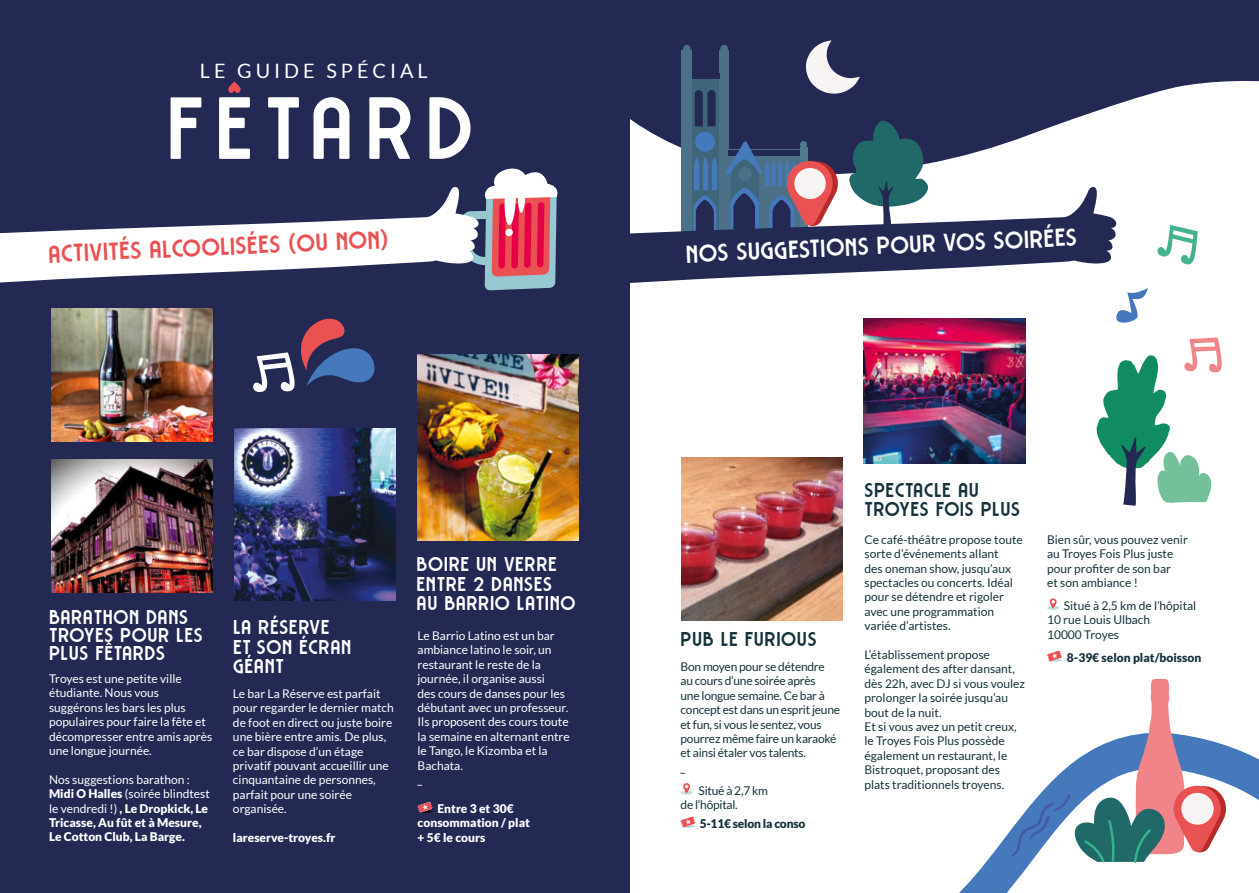
<style>
.page{position:relative;width:1259px;height:893px;background:#fff}
.page>*{position:absolute;margin:0;border:0;box-sizing:border-box;transform-origin:0 0}
.t1{font:86.25px "Rousseau Deco";letter-spacing:.12em;color:#fff}
.t2{font:24px "Rousseau Deco";color:#fff}
.t3{font:24px "Rousseau Deco";color:#ea5153}
.t4{font:19.8px "Lato";letter-spacing:.2em;color:#fff}
.t5{font:19.5px/19.5px "Rousseau Deco";letter-spacing:.025em;color:#fff}
.t6{font:19.5px/19.5px "Rousseau Deco";letter-spacing:.025em;color:#16333b}
.t7{font:12px/14.4px "Lato";color:#fff}
.t8{font:12px/14.4px "Lato";color:#16333b}
.t9{font:12px/14.4px "Lato";letter-spacing:-.02em;color:#16333b}
.t10{font:900 12px/14.4px "Lato";color:#fff}
.t11{font:900 12px "Lato";color:#16333b}
.t12{font:900 12px "Lato";letter-spacing:-.02em;color:#16333b}
.s1{font-weight:400}
</style>
<div class="page">
<div style="left:0;top:0;width:629px;height:893px;background:#232953"></div>
<svg style="left:417px;top:802px;width:16px;height:11px"></svg>
<img style="left:234px;top:428px;width:161px;height:172px">
<img style="left:51px;top:308px;width:162px;height:133px">
<img style="left:51px;top:459px;width:162px;height:133px">
<img style="left:417px;top:355px;width:161px;height:186px">
<svg style="left:228px;top:81px;width:13px;height:12px"></svg>
<svg style="left:253px;top:318px;width:122px;height:74px"></svg>
<svg style="left:480px;top:168px;width:78px;height:122px;background:#bc7a8e"></svg>
<svg style="left:0;top:187px;width:480px;height:96px"></svg>
<svg style="left:1046px;top:606px;width:13px;height:4px"></svg>
<svg style="left:1049px;top:598px;width:7px;height:10px"></svg>
<svg style="left:1047px;top:651px;width:15px;height:11px"></svg>
<svg style="left:959px;top:745px;width:300px;height:148px"></svg>
<svg style="left:629px;top:0;width:630px;height:174px;fill:#232953"></svg>
<svg style="left:1011px;top:679px;width:215px;height:184px"></svg>
<div style="left:1181px;top:793px;width:32px;height:32px;background:#f7f4f3;border-radius:50%"></div>
<div style="left:685px;top:74px;width:40px;height:160px;background:#3e6579"></div>
<svg style="left:694px;top:157px;width:23px;height:29px"></svg>
<svg style="left:694px;top:90px;width:21px;height:36px"></svg>
<div style="left:681px;top:51px;width:11px;height:183px;background:#4b7087"></div>
<div style="left:719px;top:51px;width:10px;height:183px;background:#4b7087"></div>
<div style="left:695px;top:132px;width:20px;height:20px;background:#4679bc;border-radius:50%"></div>
<div style="left:683px;top:45px;width:7px;height:8px;background:#4b7087;border-radius:50%"></div>
<div style="left:720px;top:45px;width:8px;height:8px;background:#4b7087;border-radius:50%"></div>
<div style="left:692px;top:74px;width:27px;height:5px;background:#232953"></div>
<svg style="left:629px;top:186px;width:488px;height:97px;fill:#232953"></svg>
<svg style="left:680px;top:791px;width:13px;height:4px"></svg>
<svg style="left:683px;top:783px;width:7px;height:10px"></svg>
<svg style="left:680px;top:817px;width:16px;height:11px"></svg>
<img style="left:863px;top:319px;width:162px;height:144px">
<img style="left:681px;top:458px;width:161px;height:162px">
<svg style="left:725px;top:141px;width:113px;height:93px;background:#5a5776"></svg>
<div style="left:794px;top:168px;width:32px;height:31px;background:#f7f4f3;border-radius:50%"></div>
<svg style="left:849px;top:121px;width:79px;height:104px"></svg>
<svg style="left:806px;top:40px;width:54px;height:54px"></svg>
<svg style="left:1157px;top:225px;width:40px;height:40px"></svg>
<svg style="left:1096px;top:337px;width:126px;height:169px"></svg>
<svg style="left:1116px;top:288px;width:32px;height:35px"></svg>
<h3 class="t4" style="left:200px;top:60px;width:229px">LE GUIDE SPÉCIAL</h3>
<h1 class="t1" style="left:171px;top:78px;width:309px">FETARD</h1>
<h2 class="t3" style="left:49px;top:239px;width:342px;rotate:-2deg">ACTIVITÉS ALCOOLISÉES (OU NON)</h2>
<h3 class="t5" style="left:50px;top:608px;width:155px;line-height:18px">BARATHON DANS<br>TROYES POUR LES<br>PLUS FÊTARDS</h3>
<h3 class="t5" style="left:234px;top:617px;width:120px">LA RÉSERVE<br>ET SON ÉCRAN<br>GÉANT</h3>
<p class="t7" style="left:49px;top:671px;width:165px">Troyes est une petite ville étudiante. Nous vous suggérons les bars les plus populaires pour faire la fête et décompresser entre amis après une longue journée.</p>
<p class="t10" style="left:49px;top:772px;width:162px"><span class="s1">Nos suggestions barathon :<br></span>Midi O Halles <span class="s1">(soirée blindtest le vendredi !)</span> , Le Dropkick, Le<br>Tricasse, Au fût et à Mesure,<br>Le Cotton Club, La Barge.</p>
<p class="t7" style="left:233px;top:686px;width:162px">Le bar La Réserve est parfait pour regarder le dernier match de foot en direct ou juste boire une bière entre amis. De plus, ce bar dispose d’un étage privatif pouvant accueillir une cinquantaine de personnes, parfait pour une soirée organisée.</p>
<p class="t10" style="left:233px;top:830px;width:104px">lareserve-troyes.fr</p>
<h3 class="t5" style="left:417px;top:554px;width:161px">BOIRE UN VERRE<br>ENTRE 2 DANSES<br>AU BARRIO LATINO</h3>
<p class="t7" style="left:417px;top:629px;width:154px">Le Barrio Latino est un bar ambiance latino le soir, un restaurant le reste de la journée, il organise aussi<br>des cours de danses pour les débutant avec un professeur.<br>Ils proposent des cours toute la semaine en alternant entre le Tango, le Kizomba et la<br>Bachata.<br>_</p>
<p class="t10" style="left:417px;top:801px;width:114px;text-indent:20px">Entre 3 et 30€ consommation / plat + 5€ le cours</p>
<h2 class="t2" style="left:687px;top:238px;width:393px;rotate:-2deg">NOS SUGGESTIONS POUR VOS SOIRÉES</h2>
<h3 class="t6" style="left:681px;top:629px;width:138px">PUB LE FURIOUS</h3>
<p class="t9" style="left:680px;top:659px;width:161px">Bon moyen pour se détendre au cours d’une soirée après<br>une longue semaine. Ce bar à concept est dans un esprit jeune et fun, si vous le sentez, vous pourrez même faire un karaoké et ainsi étaler vos talents.<br>_</p>
<p class="t9" style="left:680px;top:783px;width:89px;text-indent:18px">Situé à 2,7 km de l’hôpital.</p>
<p class="t12" style="left:699px;top:817px;width:107px">5-11€ selon la conso</p>
<h3 class="t6" style="left:865px;top:480px;width:157px">SPECTACLE AU<br>TROYES FOIS PLUS</h3>
<p class="t8" style="left:864px;top:532px;width:160px">Ce café-théâtre propose toute sorte d’événements allant<br>des oneman show, jusqu’aux spectacles ou concerts. Idéal pour se détendre et rigoler avec une programmation variée d’artistes.</p>
<p class="t8" style="left:864px;top:648px;width:162px">L’établissement propose également des after dansant, dès 22h, avec DJ si vous voulez prolonger la soirée jusqu’au bout de la nuit.<br>Et si vous avez un petit creux, le Troyes Fois Plus possède également un restaurant, le<br>Bistroquet, proposant des plats traditionnels troyens.</p>
<p class="t8" style="left:1047px;top:532px;width:142px">Bien sûr, vous pouvez venir au Troyes Fois Plus juste pour profiter de son bar<br>et son ambiance !</p>
<p class="t8" style="left:1047px;top:598px;width:151px;text-indent:17px">Situé à 2,5 km de l’hôpital<br>10 rue Louis Ulbach<br>10000 Troyes</p>
<p class="t11" style="left:1067px;top:651px;width:136px">8-39€ selon plat/boisson</p>
</div>
